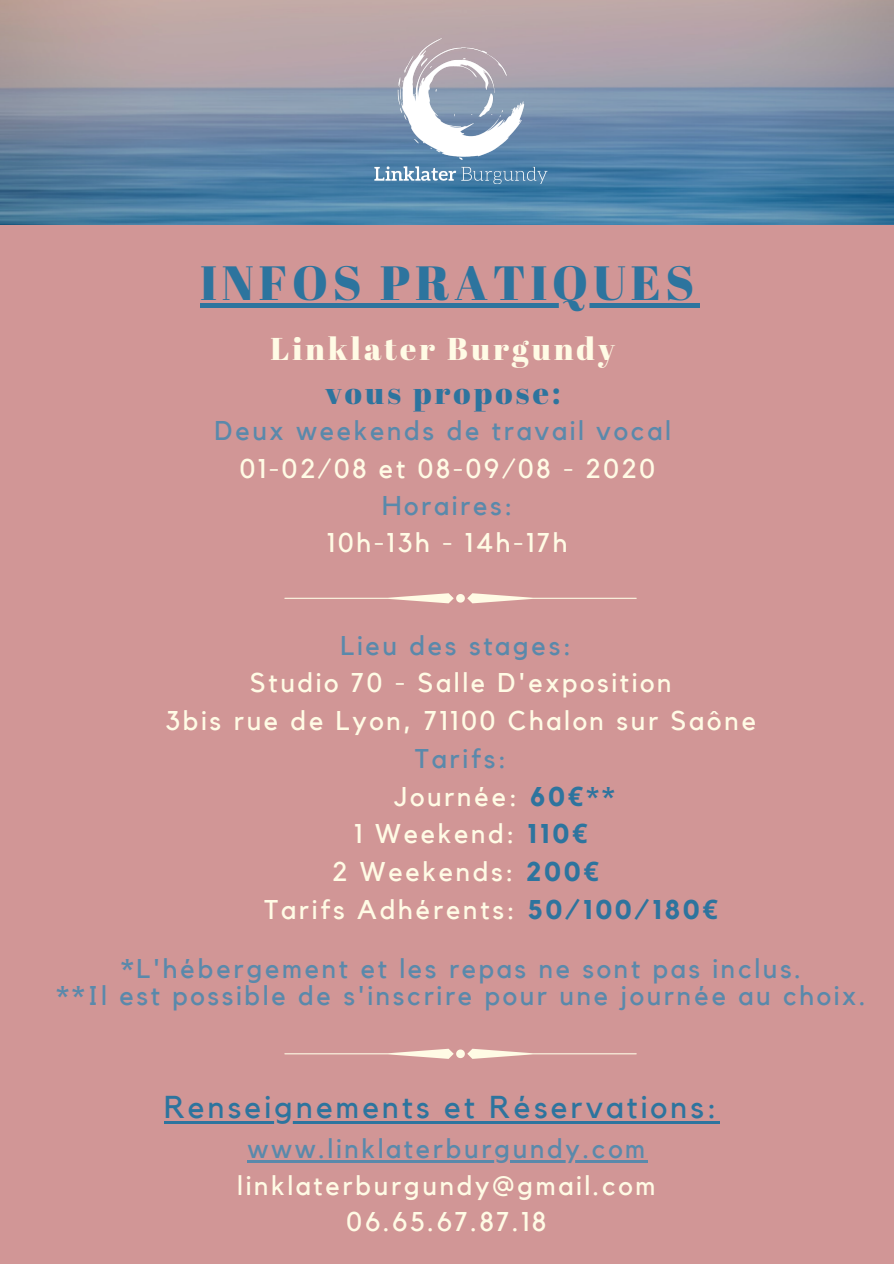
<style>
.page{position:relative;width:894px;height:1264px;background:#fff}
.page>*{position:absolute;margin:0;border:0;box-sizing:border-box;transform-origin:0 0}
.t1{font:48px "Abril Fatface";letter-spacing:.1em;color:#2d749e}
.t2{font:31.5px "Kollektif";letter-spacing:.1em;color:#2d749e}
.t3{font:31.5px "Abril Fatface";letter-spacing:.1em;color:#fffbe5}
.t4{font:31.5px "Abril Fatface";letter-spacing:.1em;color:#2d749e}
.t5{font:27px/37.7px "Kollektif";letter-spacing:.1em;color:#fffbe5;text-align:center}
.t6{font:27px/26.8px "Kollektif";letter-spacing:.1em;color:#5a89ab;text-align:center}
.s1{font-weight:700;color:#2d749e}
.s2{font-family:"Noto Sans";font-weight:700;color:#2d749e}
.s3{font-weight:700}
</style>
<div class="page">
<div style="left:0;top:145px;width:893px;height:1118px;background:#d19696"></div>
<img style="left:0;top:0;width:893px;height:224px">
<img style="left:374px;top:38px;width:173px;height:146px">
<svg style="left:284px;top:593px;width:352px;height:10px"></svg>
<svg style="left:284px;top:1048px;width:352px;height:10px"></svg>
<hr style="left:164px;top:1120px;width:555px;height:3px;background:#2d749e">
<hr style="left:247px;top:1160px;width:400px;height:2px;background:#5a89ab">
<hr style="left:200px;top:303px;width:499px;height:4px;background:#2d749e">
<h1 class="t1" style="left:200px;top:249px;width:495px">INFOS PRATIQUES</h1>
<p class="t3" style="left:270px;top:327px;width:346px">Linklater Burgundy</p>
<p class="t4" style="left:325px;top:371px;width:237px">vous propose:</p>
<p class="t6" style="left:214px;top:418px;width:458px">Deux weekends de travail vocal</p>
<p class="t5" style="left:239px;top:450px;width:417px">01-02/08 et 08-09/08 - 2020</p>
<p class="t6" style="left:382px;top:493px;width:132px">Horaires:</p>
<p class="t5" style="left:327px;top:524px;width:242px">10h-13h - 14h-17h</p>
<p class="t6" style="left:340px;top:633px;width:232px">Lieu des stages:</p>
<p class="t5" style="left:165px;top:665px;width:592px">Studio 70 - Salle D'exposition<br>3bis rue de Lyon, 71100 Chalon sur Saône</p>
<p class="t6" style="left:415px;top:746px;width:93px">Tarifs:</p>
<p class="t5" style="left:394px;top:778px;width:222px">Journée: <span class="s1">60</span><span class="s2">€</span><span class="s1">**</span></p>
<p class="t5" style="left:354px;top:816px;width:234px">1 Weekend: <span class="s1">110</span><span class="s2">€</span></p>
<p class="t5" style="left:332px;top:853px;width:268px">2 Weekends: <span class="s1">200</span><span class="s2">€</span></p>
<p class="t5" style="left:264px;top:891px;width:455px">Tarifs Adhérents: <span class="s1">50/100/180</span><span class="s2">€</span></p>
<p class="t6" style="left:56px;top:956px;width:810px"><span class="s3">*</span>L'hébergement et les repas ne sont pas inclus.<br><span class="s3">**</span>Il est possible de s'inscrire pour une journée au choix.</p>
<p class="t2" style="left:164px;top:1092px;width:554px">Renseignements et Réservations:</p>
<p class="t6" style="left:247px;top:1135px;width:399px">www.linklaterburgundy.com</p>
<p class="t5" style="left:237px;top:1167px;width:419px;line-height:36.8px">linklaterburgundy@gmail.com<br>06.65.67.87.18</p>
</div>
